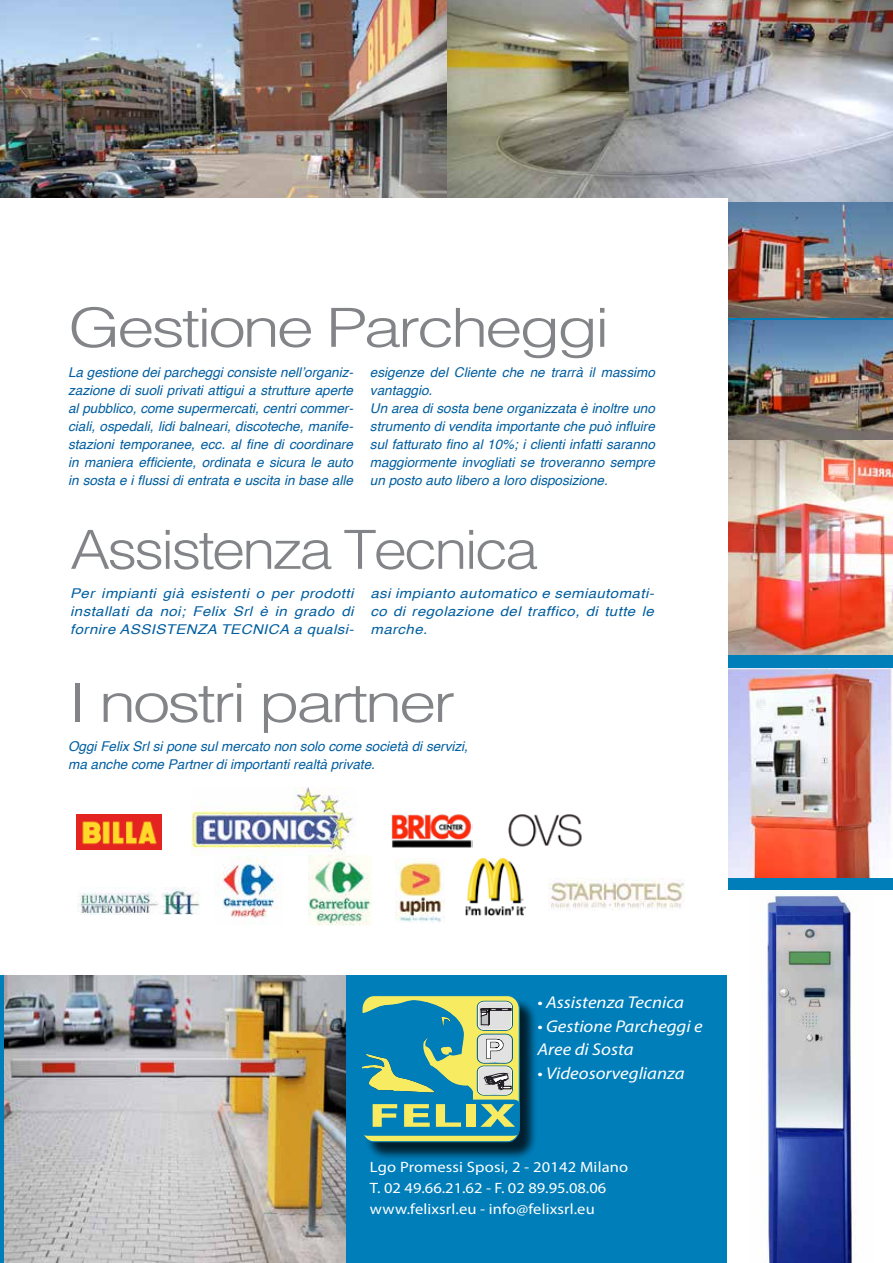
<style>
.page{position:relative;width:893px;height:1263px;background:#007eba}
.page>*{position:absolute;margin:0;border:0;box-sizing:border-box;transform-origin:0 0}
.t1{font:300 54px "Helvetica";letter-spacing:-.05em;color:#828487;scale:1.25 1}
.t2{font:300 54px "Helvetica";letter-spacing:-.05em;color:#828487;scale:1.11 1}
.t3{font:700 33.6px "Myriad Pro";color:#f7eb61;scale:1.77 1}
.t4{font:italic 17.1px/23.7px "Myriad Pro";color:#fff;scale:1.1 1}
.t5{font:15px/21px "Myriad Pro";letter-spacing:.01em;color:#fff;scale:1.1 1}
.t6{font:italic 13.5px/18px "Helvetica";color:#005ea0}
.t7{font:italic 13.5px/18px "Helvetica";color:#005ea0;text-align:justify;scale:1.11 1}
</style>
<div class="page">
<img style="left:728px;top:439px;width:165px;height:216px">
<img style="left:728px;top:320px;width:165px;height:119px">
<img style="left:728px;top:201px;width:165px;height:116px">
<img style="left:728px;top:668px;width:165px;height:209px">
<div style="left:728px;top:890px;width:165px;height:373px;background:#fff"></div>
<img style="left:761px;top:890px;width:94px;height:373px">
<img style="left:446px;top:0;width:447px;height:201px">
<div style="left:0;top:198px;width:728px;height:776px;background:#fff"></div>
<img style="left:0;top:0;width:446px;height:197px">
<img style="left:4px;top:975px;width:342px;height:288px">
<img style="left:191px;top:788px;width:164px;height:68px">
<img style="left:391px;top:814px;width:82px;height:34px">
<img style="left:76px;top:814px;width:85px;height:35px">
<img style="left:548px;top:878px;width:137px;height:32px">
<img style="left:79px;top:888px;width:121px;height:27px">
<img style="left:508px;top:814px;width:74px;height:33px">
<img style="left:215px;top:857px;width:62px;height:67px">
<img style="left:308px;top:856px;width:64px;height:69px">
<img style="left:466px;top:858px;width:59px;height:57px">
<img style="left:395px;top:858px;width:49px;height:65px">
<div style="left:364px;top:997px;width:175px;height:164px;background:#000;opacity:.75"></div>
<svg style="left:362px;top:995px;width:158px;height:147px"></svg>
<h1 class="t1" style="left:68px;top:282px;width:435px">Gestione Parcheggi</h1>
<p class="t6" style="left:68px;top:363px;width:287px;text-align:justify">La gestione dei parcheggi consiste nell’organiz&shy;zazione di suoli privati attigui a strutture aperte al pubblico, come supermercati, centri commer&shy;ciali, ospedali, lidi balneari, discoteche, manife&shy;stazioni temporanee, ecc. al fine di coordinare in maniera efficiente, ordinata e sicura le auto in sosta e i flussi di entrata e uscita in base alle</p>
<p class="t6" style="left:370px;top:363px;width:286px">esigenze del Cliente che ne trarrà il massimo vantaggio.<br>Un area di sosta bene organizzata è inoltre uno strumento di vendita importante che può influire sul fatturato fino al 10%; i clienti infatti saranno maggiormente invogliati se troveranno sempre un posto auto libero a loro disposizione.</p>
<h1 class="t2" style="left:70px;top:504px;width:423px">Assistenza Tecnica</h1>
<p class="t7" style="left:70px;top:585px;width:257px">Per impianti già esistenti o per prodotti installati da noi; Felix Srl è in grado di fornire ASSISTENZA TECNICA a qualsi-</p>
<p class="t7" style="left:370px;top:585px;width:257px">asi impianto automatico e semiautomati&shy;co di regolazione del traffico, di tutte le marche.</p>
<h1 class="t1" style="left:68px;top:657px;width:311px">I nostri partner</h1>
<p class="t6" style="left:68px;top:738px;width:401px">Oggi Felix Srl si pone sul mercato non solo come società di servizi, ma anche come Partner di importanti realtà private.</p>
<h2 class="t3" style="left:369px;top:1093px;width:85px">FELIX</h2>
<p class="t4" style="left:537px;top:990px;width:135px">• Assistenza Tecnica</p>
<p class="t4" style="left:537px;top:1014px;width:152px">• Gestione Parcheggi e<br>Aree di Sosta</p>
<p class="t4" style="left:537px;top:1061px;width:135px">• Videosorveglianza</p>
<p class="t5" style="left:370px;top:1156px;width:236px">Lgo Promessi Sposi, 2 - 20142 Milano<br>T. 02 49.66.21.62 - F. 02 89.95.08.06 www.felixsrl.eu - info@felixsrl.eu</p>
</div>
